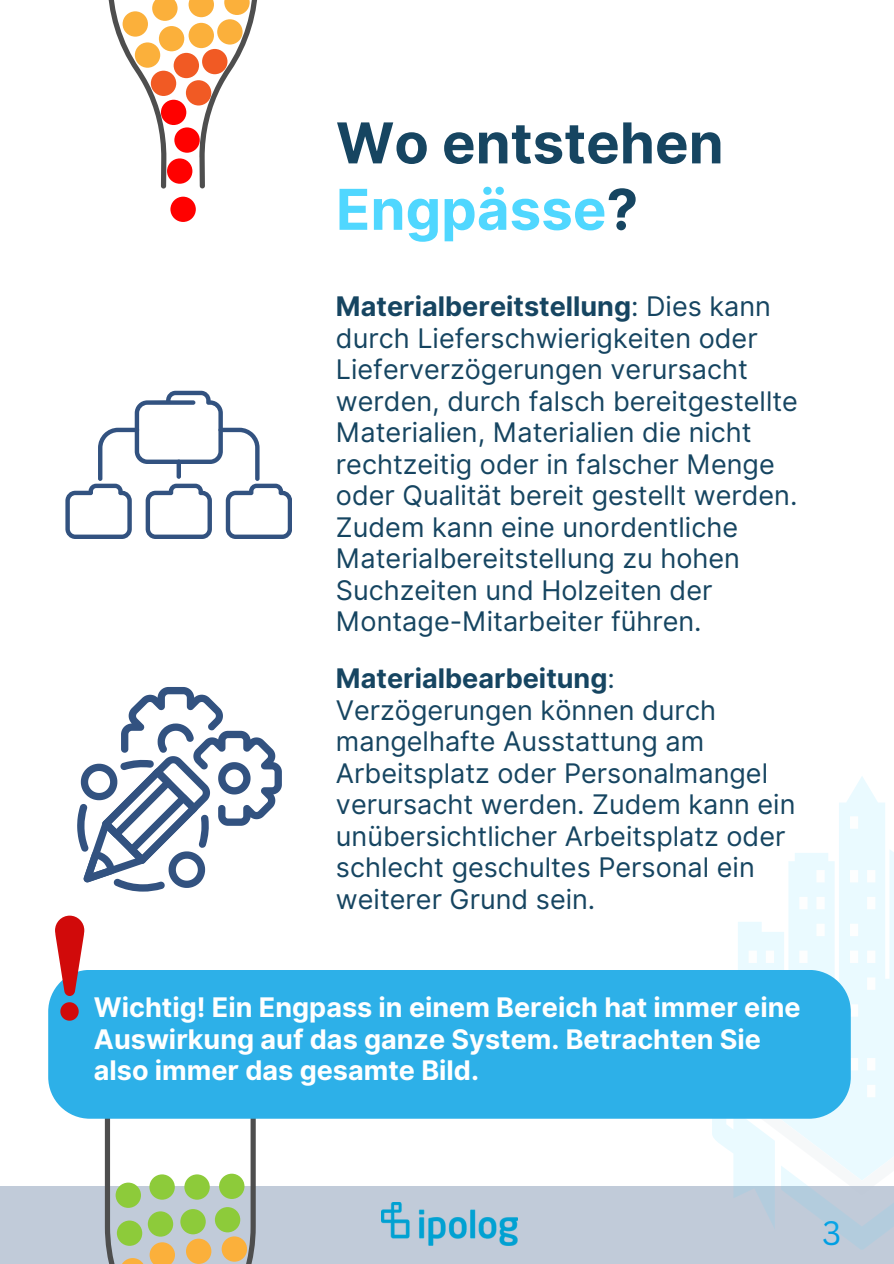
<style>
.page{position:relative;width:894px;height:1264px;background:#fff}
.page>*{position:absolute;margin:0;border:0;box-sizing:border-box;transform-origin:0 0}
.t1{font:700 56.25px/66.3px "Inter";color:#164561}
.t2{font:33px "Canva Sans";color:#009fe3}
.t3{font:27px/31.5px "Inter";color:#164561}
.t4{font:700 27px/31.5px "Inter";color:#fff}
.s1{color:#50d7ff}
.s2{font-weight:700}
</style>
<div class="page">
<div style="left:0;top:1185px;width:893px;height:78px;background:#c1cbd9"></div>
<img style="left:381px;top:1202px;width:136px;height:43px">
<svg style="left:105px;top:1118px;width:151px;height:145px"></svg>
<svg style="left:711px;top:776px;width:182px;height:473px"></svg>
<svg style="left:726px;top:816px;width:167px;height:378px"></svg>
<svg style="left:108px;top:0;width:149px;height:222px"></svg>
<svg style="left:65px;top:391px;width:226px;height:148px"></svg>
<svg style="left:77px;top:687px;width:205px;height:204px"></svg>
<div style="left:48px;top:969px;width:802px;height:149px;background:#2db0e8"></div>
<svg style="left:55px;top:915px;width:29px;height:109px;background:#aa5867"></svg>
<p class="t1" style="left:336px;top:110px;width:389px">Wo entstehen<br><span class="s1">Engpässe</span>?</p>
<p class="t3" style="left:336px;top:291px;width:463px"><span class="s2">Materialbereitstellung</span>: Dies kann durch Lieferschwierigkeiten oder Lieferverzögerungen verursacht werden, durch falsch bereitgestellte Materialien, Materialien die nicht rechtzeitig oder in falscher Menge oder Qualität bereit gestellt werden.<br>Zudem kann eine unordentliche Materialbereitstellung zu hohen Suchzeiten und Holzeiten der Montage-Mitarbeiter führen.</p>
<h1 class="t3" style="left:336px;top:662px;width:461px"><span class="s2">Materialbearbeitung</span>:<br>Verzögerungen können durch mangelhafte Ausstattung am<br>Arbeitsplatz oder Personalmangel verursacht werden. Zudem kann ein unübersichtlicher Arbeitsplatz oder schlecht geschultes Personal ein weiterer Grund sein.</h1>
<p class="t4" style="left:94px;top:991px;width:708px">Wichtig! Ein Engpass in einem Bereich hat immer eine<br>Auswirkung auf das ganze System. Betrachten Sie also immer das gesamte Bild.</p>
<p class="t2" style="left:821px;top:1209px;width:21px">3</p>
</div>
